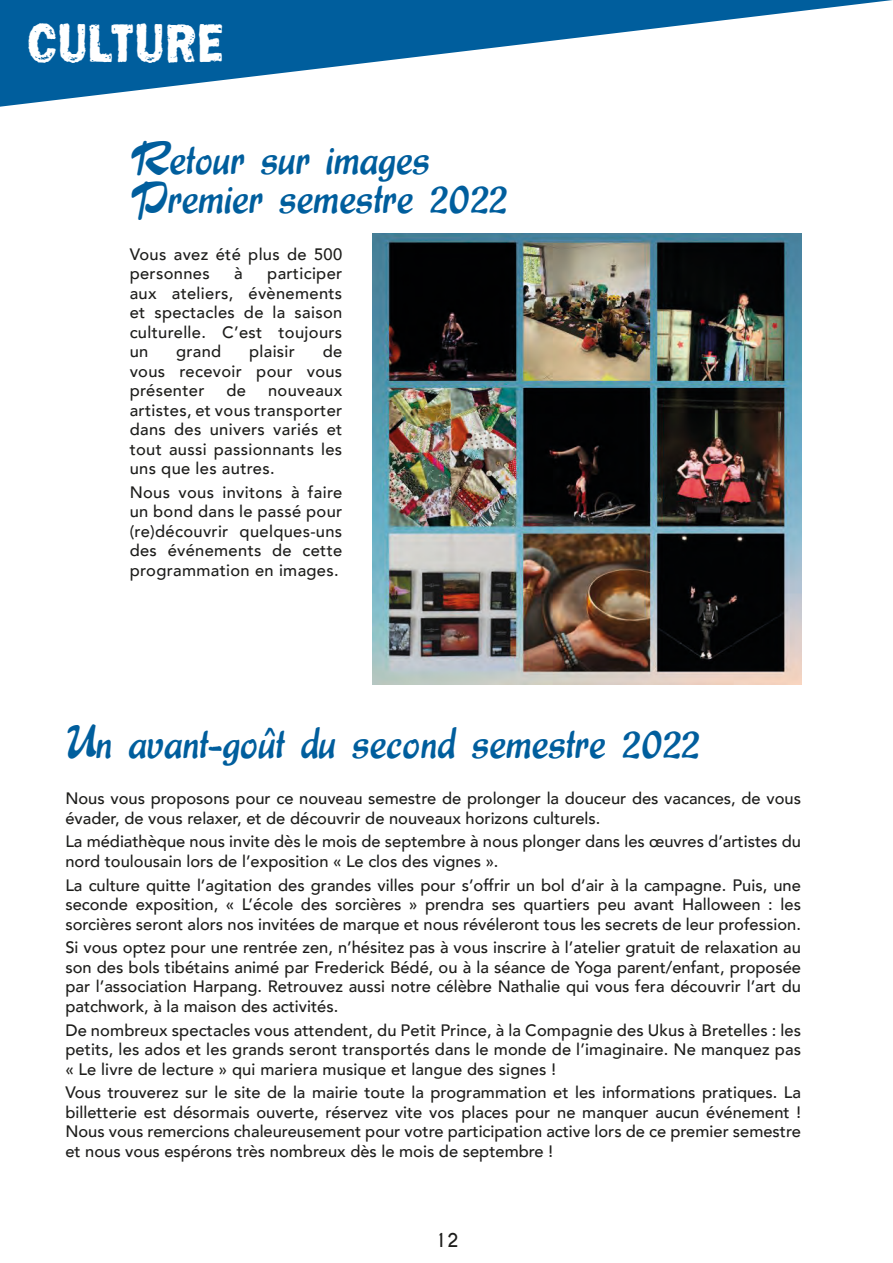
<style>
.page{position:relative;width:893px;height:1263px;background:#fff}
.page>*{position:absolute;margin:0;border:0;box-sizing:border-box;transform-origin:0 0}
.t1{font:56.25px "Frankie";letter-spacing:.025em;color:#fff;scale:.8 1}
.t2{font:45px/39px "Express";color:#005e9d}
.t3{font:700 18px "Caviar Dreams";color:#1d1d1b}
.t4{font:500 16.5px/19.5px "Avenir";color:#1d1d1b;text-align:justify}
.t5{font:500 16.5px/19.5px "Avenir";letter-spacing:.02em;color:#1d1d1b}
</style>
<div class="page">
<svg style="left:0;top:0;width:893px;height:107px"></svg>
<img style="left:373px;top:233px;width:428px;height:451px">
<p class="t1" style="left:27px;top:10px;width:248px">CULTURE</p>
<p class="t2" style="left:130px;top:137px;width:378px">Retour sur images<br>Premier semestre 2022</p>
<p class="t5" style="left:130px;top:243px;width:214px">Vous avez été plus de 500 personnes</p>
<p class="t4" style="left:130px;top:263px;width:214px;text-indent:138px">participer aux ateliers, évènements et spectacles de la saison culturelle. C’est toujours un</p>
<p class="t4" style="left:234px;top:263px;width:10px">à</p>
<p class="t4" style="left:130px;top:341px;width:214px;text-indent:193px">de vous recevoir pour vous présenter</p>
<p class="t4" style="left:176px;top:341px;width:47px">grand</p>
<p class="t5" style="left:249px;top:341px;width:47px">plaisir</p>
<p class="t4" style="left:226px;top:380px;width:21px">de</p>
<p class="t4" style="left:130px;top:380px;width:214px;text-indent:138px">nouveaux artistes, et vous transporter dans des univers variés et tout aussi passionnants les uns que les autres.</p>
<p class="t4" style="left:130px;top:481px;width:214px">Nous vous invitons à faire un bond dans le passé pour (re)découvrir quelques-uns des événements de cette programmation en images.</p>
<p class="t2" style="left:65px;top:721px;width:635px">Un avant-goût du second semestre 2022</p>
<p class="t4" style="left:65px;top:788px;width:737px">Nous vous proposons pour ce nouveau semestre de prolonger la douceur des vacances, de vous évader, de vous relaxer, et de découvrir de nouveaux horizons culturels.</p>
<p class="t4" style="left:65px;top:831px;width:737px">La médiathèque nous invite dès le mois de septembre à nous plonger dans les œuvres d’artistes du nord toulousain lors de l’exposition « Le clos des vignes ».</p>
<p class="t4" style="left:65px;top:874px;width:737px">La culture quitte l’agitation des grandes villes pour s’offrir un bol d’air à la campagne. Puis, une seconde exposition, « L’école des sorcières » prendra ses quartiers peu avant Halloween : les sorcières seront alors nos invitées de marque et nous révéleront tous les secrets de leur profession.</p>
<p class="t4" style="left:65px;top:937px;width:737px">Si vous optez pour une rentrée zen, n’hésitez pas à vous inscrire à l’atelier gratuit de relaxation au son des bols tibétains animé par Frederick Bédé, ou à la séance de Yoga parent/enfant, proposée par l’association Harpang. Retrouvez aussi notre célèbre Nathalie qui vous fera découvrir l’art du patchwork, à la maison des activités.</p>
<p class="t4" style="left:65px;top:1019px;width:737px">De nombreux spectacles vous attendent, du Petit Prince, à la Compagnie des Ukus à Bretelles : les petits, les ados et les grands seront transportés dans le monde de l’imaginaire. Ne manquez pas « Le livre de lecture » qui mariera musique et langue des signes !</p>
<p class="t4" style="left:65px;top:1082px;width:737px">Vous trouverez sur le site de la mairie toute la programmation et les informations pratiques. La billetterie est désormais ouverte, réservez vite vos places pour ne manquer aucun événement !<br>Nous vous remercions chaleureusement pour votre participation active lors de ce premier semestre et nous vous espérons très nombreux dès le mois de septembre !</p>
<p class="t3" style="left:434px;top:1229px;width:26px">12</p>
</div>
